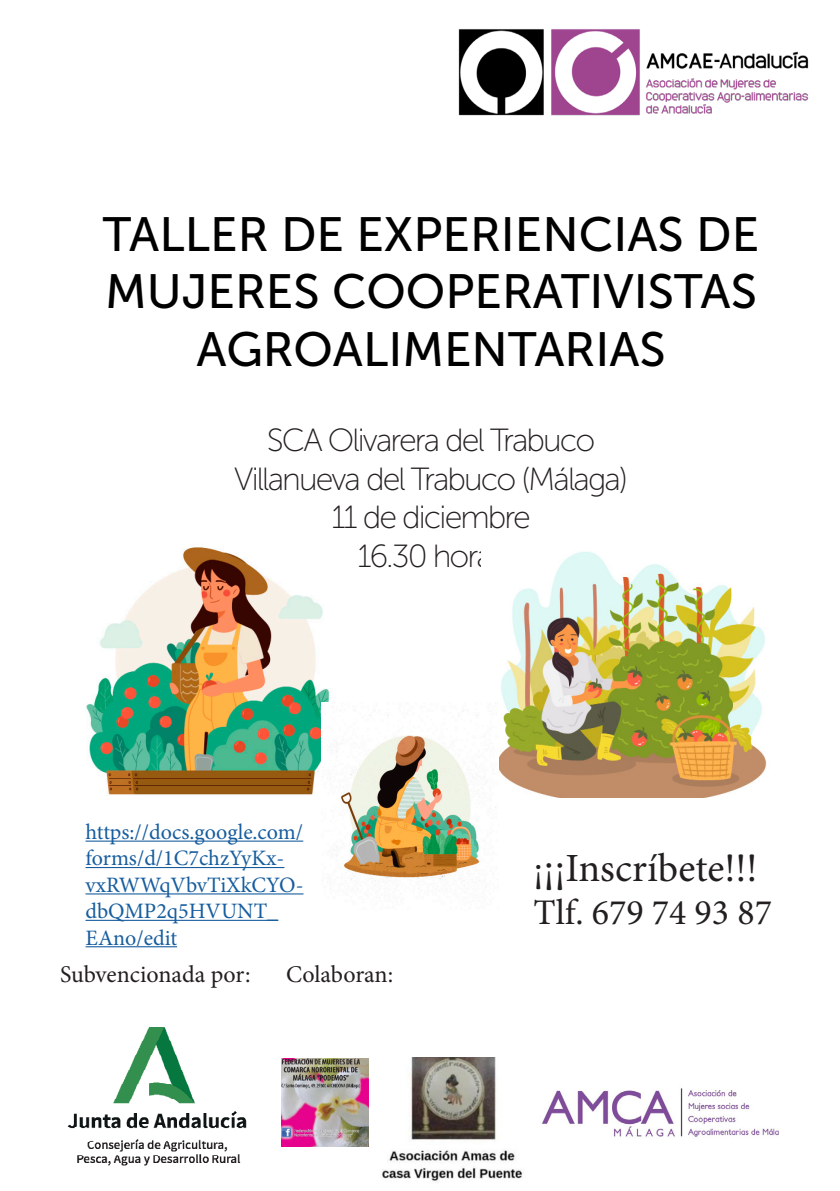
<style>
.page{position:relative;width:840px;height:1191px;background:#fff}
.page>*{position:absolute;margin:0;border:0;box-sizing:border-box;transform-origin:0 0}
.t1{font:48px/57.6px "Museo Sans 500";color:#000;text-align:center}
.t2{font:40px "Minion Pro";color:#231f20}
.t3{font:36px "Minion Pro";color:#231f20}
.t4{font:32px "Museo Sans 100";letter-spacing:-.06em;color:#231f20}
.t5{font:24px "Minion Pro";letter-spacing:-.005em;color:#231f20}
.t6{font:22px/26.4px "Minion Pro";color:#175d9e}
.s1{font-size:36px}
</style>
<div class="page">
<img style="left:382px;top:1057px;width:141px;height:125px">
<img style="left:458px;top:29px;width:351px;height:87px">
<img style="left:521px;top:1079px;width:256px;height:73px">
<img style="left:281px;top:1058px;width:87px;height:88px">
<img style="left:67px;top:1027px;width:180px;height:139px">
<img style="left:86px;top:547px;width:244px;height:248px">
<img style="left:499px;top:551px;width:268px;height:246px">
<img style="left:321px;top:702px;width:175px;height:192px">
<hr style="left:85px;top:840px;width:218px;height:1px;background:#175d9e">
<hr style="left:85px;top:867px;width:199px;height:1px;background:#175d9e">
<hr style="left:85px;top:893px;width:218px;height:1px;background:#175d9e">
<hr style="left:85px;top:919px;width:193px;height:2px;background:#175d9e">
<hr style="left:85px;top:946px;width:92px;height:1px;background:#175d9e">
<p class="t1" style="left:103px;top:206px;width:657px">TALLER DE EXPERIENCIAS DE<br>MUJERES COOPERATIVISTAS<br>AGROALIMENTARIAS</p>
<p class="t4" style="left:266px;top:423px;width:330px">SCA Olivarera del Trabuco</p>
<p class="t4" style="left:234px;top:462px;width:395px">Villanueva del Trabuco (Málaga)</p>
<p class="t4" style="left:331px;top:500px;width:201px">11 de diciembre</p>
<p class="t4" style="left:357px;top:538px;width:149px">16.30 horas</p>
<p class="t6" style="left:85px;top:818px;width:219px">https://docs.google.com/ forms/d/1C7chzYyKx&shy;vxRWWqVbvTiXkCYO&shy;dbQMP2q5HVUNT_<br>EAno/edit</p>
<p class="t5" style="left:60px;top:958px;width:192px">Subvencionada por:</p>
<p class="t5" style="left:286px;top:958px;width:109px">Colaboran:</p>
<p class="t2" style="left:533px;top:841px;width:225px"><span class="s1">¡</span>¡¡Inscríbete!!!</p>
<p class="t3" style="left:533px;top:888px;width:240px">Tlf. 679 74 93 87</p>
</div>
